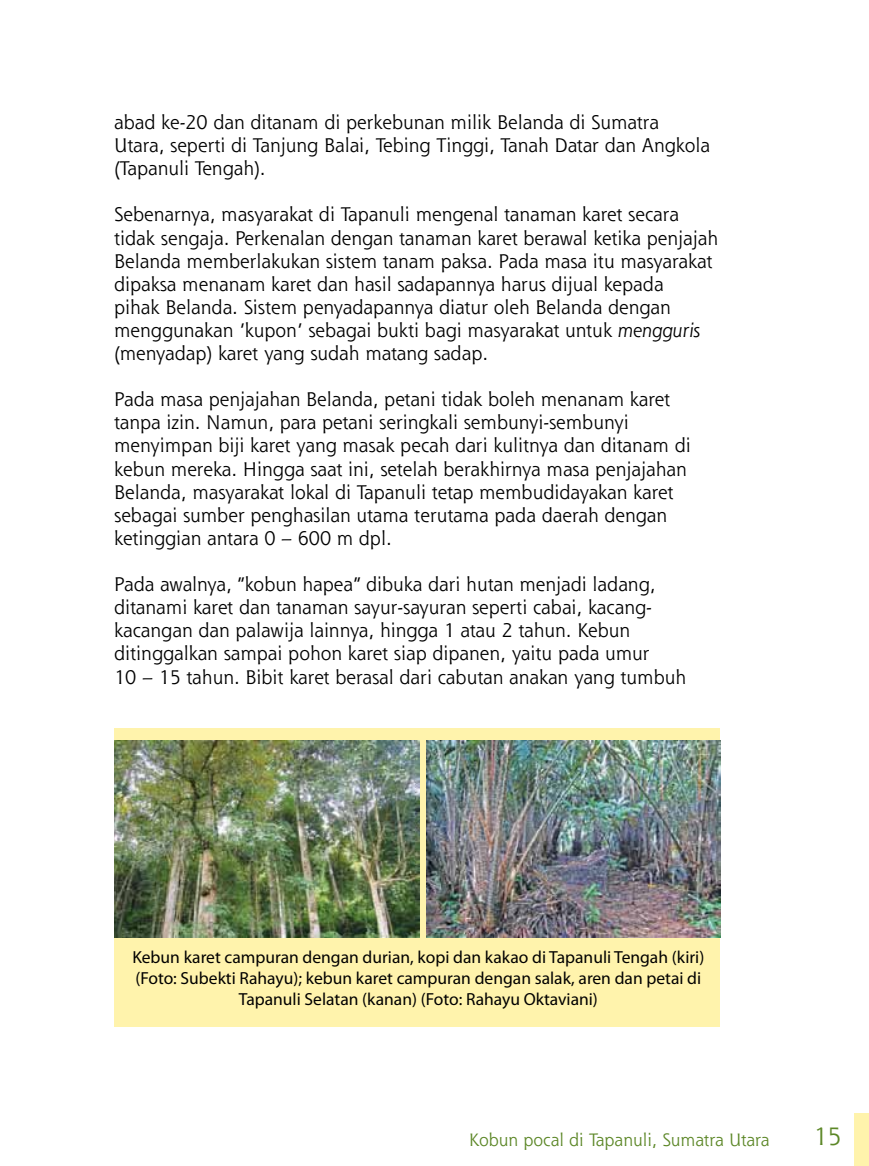
<style>
.page{position:relative;width:869px;height:1166px;background:#fff}
.page>*{position:absolute;margin:0;border:0;box-sizing:border-box;transform-origin:0 0}
.t1{font:24.5px "Shannon Std";color:#5c8727}
.t2{font:19.25px/23.1px "Shannon Std";color:#000}
.t3{font:17.5px/21px "Myriad Pro";color:#000;text-align:center}
.t4{font:17.5px "Shannon Std";color:#5c8727}
.s1{font-style:italic}
</style>
<div class="page">
<div style="left:853px;top:1113px;width:15px;height:53px;background:#fff3ac"></div>
<div style="left:114px;top:728px;width:605px;height:299px;background:#fff3ac"></div>
<img style="left:426px;top:741px;width:293px;height:196px">
<img style="left:114px;top:741px;width:305px;height:196px">
<p class="t2" style="left:114px;top:110px;width:597px">abad ke-20 dan ditanam di perkebunan milik Belanda di Sumatra<br>Utara, seperti di Tanjung Balai, Tebing Tinggi, Tanah Datar dan Angkola (Tapanuli Tengah).</p>
<p class="t2" style="left:114px;top:203px;width:605px">Sebenarnya, masyarakat di Tapanuli mengenal tanaman karet secara tidak sengaja. Perkenalan dengan tanaman karet berawal ketika penjajah Belanda memberlakukan sistem tanam paksa. Pada masa itu masyarakat dipaksa menanam karet dan hasil sadapannya harus dijual kepada<br>pihak Belanda. Sistem penyadapannya diatur oleh Belanda dengan menggunakan ‘kupon’ sebagai bukti bagi masyarakat untuk <span class="s1">mengguris </span>(menyadap) karet yang sudah matang sadap.</p>
<p class="t2" style="left:114px;top:387px;width:577px">Pada masa penjajahan Belanda, petani tidak boleh menanam karet tanpa izin. Namun, para petani seringkali sembunyi-sembunyi menyimpan biji karet yang masak pecah dari kulitnya dan ditanam di kebun mereka. Hingga saat ini, setelah berakhirnya masa penjajahan Belanda, masyarakat lokal di Tapanuli tetap membudidayakan karet sebagai sumber penghasilan utama terutama pada daerah dengan ketinggian antara 0 – 600 m dpl.</p>
<p class="t2" style="left:114px;top:572px;width:573px">Pada awalnya, “kobun hapea” dibuka dari hutan menjadi ladang, ditanami karet dan tanaman sayur-sayuran seperti cabai, kacang&shy;kacangan dan palawija lainnya, hingga 1 atau 2 tahun. Kebun ditinggalkan sampai pohon karet siap dipanen, yaitu pada umur<br>10 – 15 tahun. Bibit karet berasal dari cabutan anakan yang tumbuh</p>
<p class="t3" style="left:132px;top:946px;width:573px">Kebun karet campuran dengan durian, kopi dan kakao di Tapanuli Tengah (kiri) (Foto: Subekti Rahayu); kebun karet campuran dengan salak, aren dan petai di<br>Tapanuli Selatan (kanan) (Foto: Rahayu Oktaviani)</p>
<p class="t4" style="left:469px;top:1129px;width:302px">Kobun pocal di Tapanuli, Sumatra Utara</p>
<p class="t1" style="left:813px;top:1121px;width:30px">15</p>
</div>
